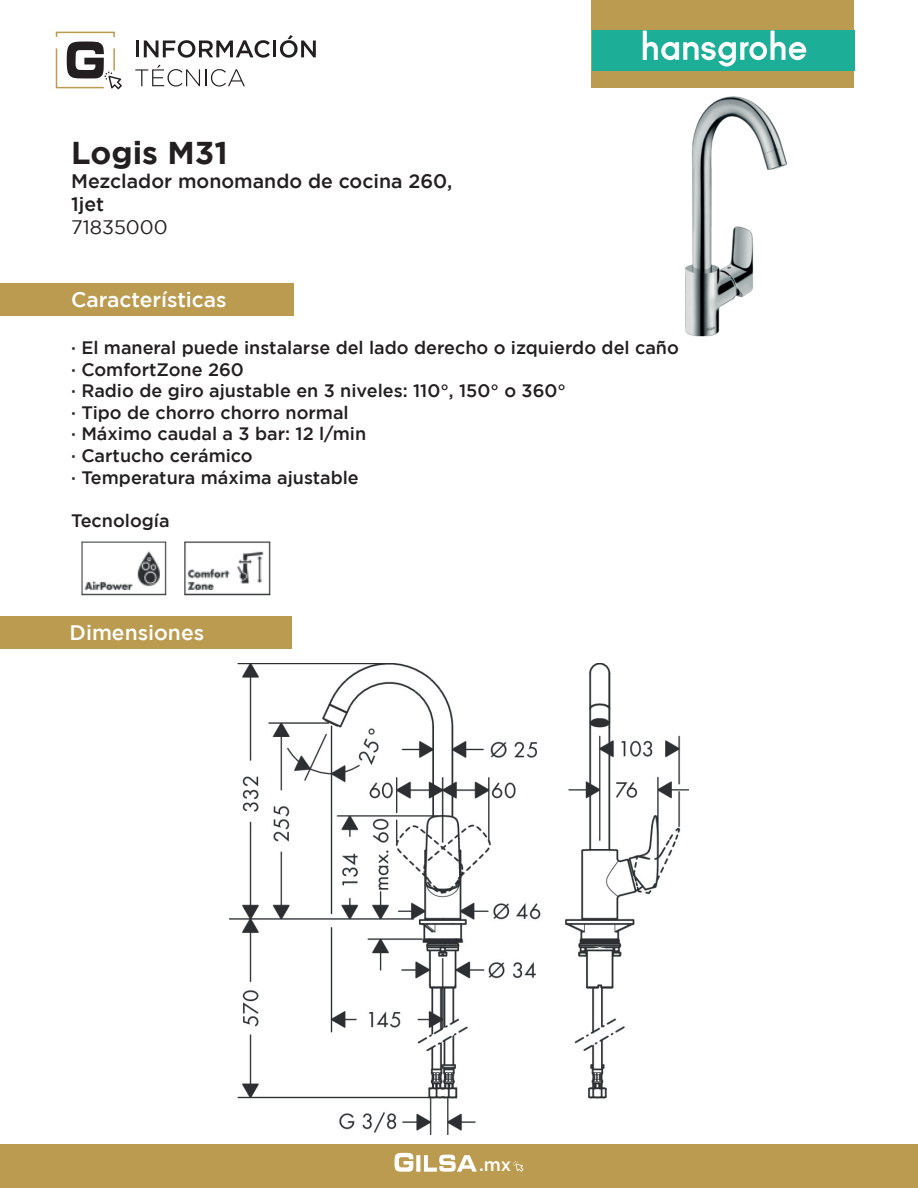
<style>
.page{position:relative;width:918px;height:1188px;background:#fff}
.page>*{position:absolute;margin:0;border:0;box-sizing:border-box;transform-origin:0 0}
.t1{font:700 31.5px "Gotham";color:#231f20}
.t2{font:500 21px "Gotham";color:#fff}
.t3{font:500 19.5px/23.4px "Gotham";color:#231f20}
.t4{font:19.5px "Gotham";color:#231f20}
.t5{font:500 18px/21.6px "Gotham";color:#231f20}
.t6{font:500 18px "Gotham";color:#fff}
</style>
<div class="page">
<img style="left:685px;top:96px;width:102px;height:241px">
<div style="left:56px;top:32px;width:59px;height:6px;border:2px solid #ba9b4f"></div>
<svg style="left:55px;top:41px;width:67px;height:48px"></svg>
<hr style="left:136px;top:41px;width:3px;height:16px;background:#231f20">
<svg style="left:144px;top:40px;width:126px;height:18px"></svg>
<hr style="left:273px;top:41px;width:3px;height:16px;background:#231f20">
<svg style="left:280px;top:35px;width:36px;height:23px"></svg>
<svg style="left:135px;top:65px;width:110px;height:22px"></svg>
<div style="left:0;top:283px;width:293px;height:33px;background:#ba9b4f"></div>
<div style="left:0;top:616px;width:292px;height:33px;background:#ba9b4f"></div>
<div style="left:0;top:1144px;width:918px;height:44px;background:#ba9b4f"></div>
<svg style="left:394px;top:1152px;width:83px;height:20px"></svg>
<svg style="left:513px;top:1161px;width:11px;height:11px"></svg>
<div style="left:592px;top:0;width:262px;height:88px;background:#ba9b4f"></div>
<div style="left:592px;top:31px;width:262px;height:40px;background:#1dae97"></div>
<svg style="left:643px;top:31px;width:163px;height:36px"></svg>
<img style="left:81px;top:541px;width:190px;height:55px">
<img style="left:229px;top:663px;width:460px;height:471px">
<h1 class="t1" style="left:71px;top:135px;width:158px">Logis M31</h1>
<p class="t3" style="left:71px;top:169px;width:383px">Mezclador monomando de cocina 260,<br>1jet</p>
<p class="t4" style="left:71px;top:217px;width:98px">71835000</p>
<p class="t2" style="left:71px;top:287px;width:157px">Características</p>
<p class="t5" style="left:71px;top:336px;width:609px">· El maneral puede instalarse del lado derecho o izquierdo del caño · ComfortZone 260<br>· Radio de giro ajustable en 3 niveles: 110°, 150° o 360°<br>· Tipo de chorro chorro normal<br>· Máximo caudal a 3 bar: 12 l/min<br>· Cartucho cerámico<br>· Temperatura máxima ajustable</p>
<p class="t5" style="left:71px;top:509px;width:100px">Tecnología</p>
<p class="t2" style="left:70px;top:621px;width:136px">Dimensiones</p>
<p class="t6" style="left:479px;top:1155px;width:34px">.mx</p>
</div>
